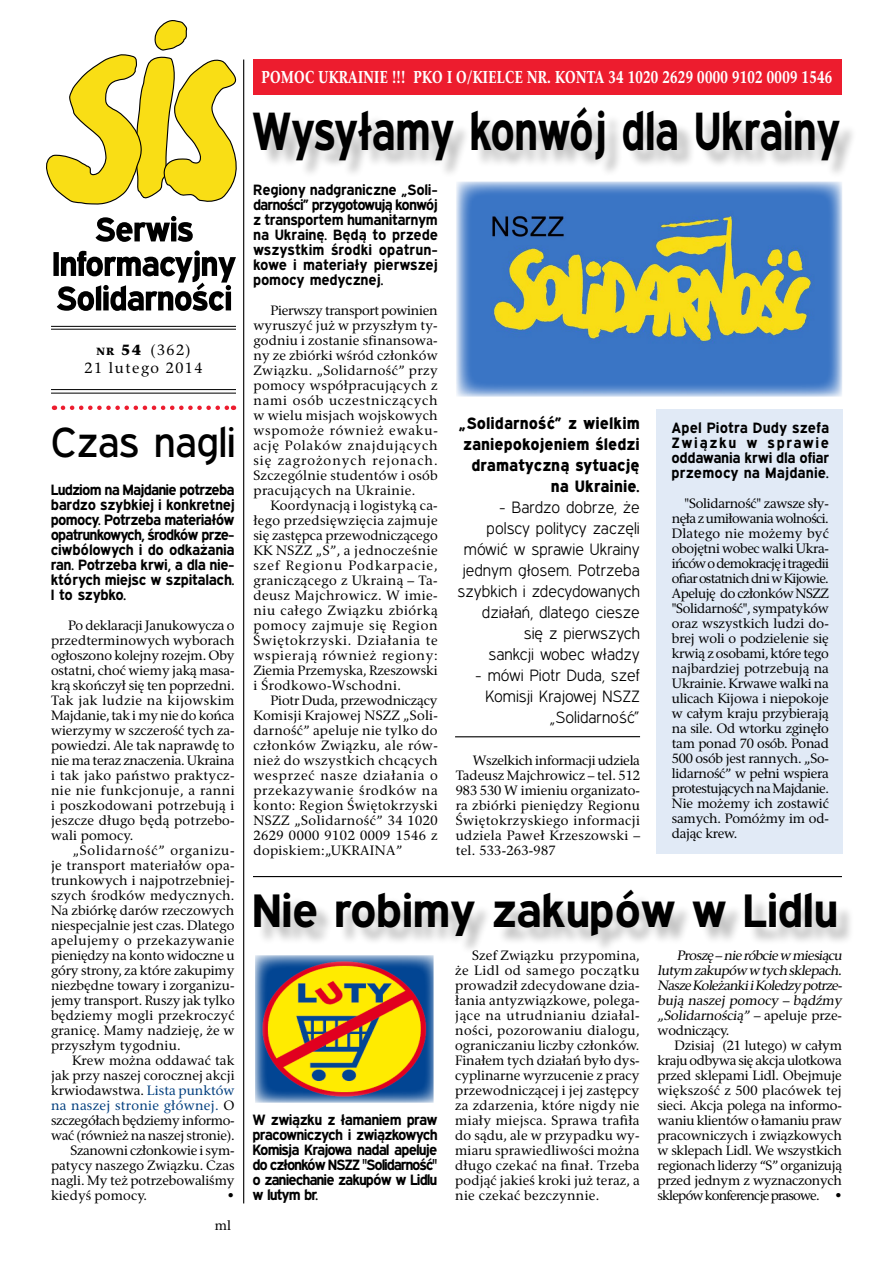
<style>
.page{position:relative;width:893px;height:1263px;background:#fff}
.page>*{position:absolute;margin:0;border:0;box-sizing:border-box;transform-origin:0 0}
.t1{font:700 54px "Expressway Rg";letter-spacing:.02em;color:#000;scale:.83 1}
.t2{font:700 47.1px "Expressway Rg";letter-spacing:.02em;color:#000}
.t3{font:42px "Expressway Rg";letter-spacing:.03em;color:#000}
.t4{font:700 17.25px "Rashel Cnd EFN";letter-spacing:.02em;color:#fff;scale:.87 1}
.t5{font:16.5px/21px "Expressway Lt";letter-spacing:.04em;color:#000;text-align:right}
.t6{font:16.5px/21px "Expressway Xb";letter-spacing:.04em;color:#000;text-align:right}
.t7{font:700 15px/15px "Expressway Rg";letter-spacing:.02em;color:#000;text-align:justify}
.t8{font:15px/18px "Rashel EFN";letter-spacing:.1em;color:#000;text-align:center}
.t9{font:13.5px/15px "Rashel EFN";letter-spacing:.01em;color:#000;text-align:justify}
.t10{font:13.5px/15px "Rashel EFN";letter-spacing:-.02em;color:#000}
.t11{font:13.5px "Rashel EFN";letter-spacing:.02em;color:#003e7e}
.t12{font:13.5px "Rashel EFN";letter-spacing:-.025em;color:#000}
.s1{font-family:"Rashel EFN Black";font-size:10.5px}
.s2{font-family:"Rashel EFN Black"}
.s3{color:#003e7e}
.s4{color:#000}
</style>
<div class="page">
<hr style="left:243px;top:60px;width:1px;height:1143px;background:#000">
<svg style="left:53px;top:250px;width:183px;height:61px"></svg>
<svg style="left:96px;top:216px;width:97px;height:26px"></svg>
<svg style="left:46px;top:20px;width:191px;height:185px"></svg>
<hr style="left:51px;top:329px;width:185px;height:1px;background:#000">
<hr style="left:51px;top:326px;width:185px;height:1px;background:#000">
<hr style="left:51px;top:393px;width:185px;height:1px;background:#000">
<hr style="left:51px;top:389px;width:185px;height:1px;background:#000">
<hr style="left:455px;top:736px;width:185px;height:1px;background:#000">
<hr style="left:253px;top:876px;width:589px;height:1px;background:#000">
<svg style="left:63px;top:405px;width:171px;height:5px"></svg>
<div style="left:253px;top:60px;width:589px;height:35px;background:#ed1c2e"></div>
<div style="left:256px;top:111px;width:602px;height:68px;background:#000;opacity:.25"></div>
<img style="left:255px;top:955px;width:179px;height:148px">
<div style="left:257px;top:893px;width:597px;height:62px;background:#000;opacity:.25"></div>
<img style="left:459px;top:184px;width:380px;height:210px">
<div style="left:656px;top:409px;width:187px;height:445px;background:#e1eaf6"></div>
<p class="t8" style="left:85px;top:341px;width:119px"><span class="s1">nr</span> <span class="s2">54</span> (362)<br>21 lutego 2014</p>
<h3 class="t3" style="left:52px;top:417px;width:185px">Czas nagli</h3>
<p class="t7" style="left:51px;top:481px;width:185px">Ludziom na Majdanie potrzeba bardzo szybkiej i konkretnej pomocy. Potrzeba materiałów opatrunkowych, środków prze&shy;ciwbólowych i do odkażania ran. Potrzeba krwi, a dla nie&shy;których miejsc w szpitalach.<br>I to szybko.</p>
<p class="t9" style="left:51px;top:617px;width:185px;text-indent:17px">Po deklaracji Janukowycza o przedterminowych wyborach ogłoszono kolejny rozejm. Oby ostatni, choć wiemy jaką masa&shy;krą skończył się ten poprzedni.<br>Tak jak ludzie na kijowskim Majdanie, tak i my nie do końca wierzymy w szczerość tych za&shy;powiedzi. Ale tak naprawdę to nie ma teraz znaczenia. Ukraina i tak jako państwo praktycz&shy;nie nie funkcjonuje, a ranni i poszkodowani potrzebują i jeszcze długo będą potrzebo&shy;wali pomocy.</p>
<p class="t9" style="left:51px;top:842px;width:185px;text-indent:22px">„Solidarność” organizu&shy;je transport materiałów opa&shy;trunkowych i najpotrzebniej&shy;szych środków medycznych.<br>Na zbiórkę darów rzeczowych niespecjalnie jest czas. Dlatego apelujemy o przekazywanie pieniędzy na konto widoczne u góry strony, za które zakupimy niezbędne towary i zorganizu&shy;jemy transport. Ruszy jak tylko będziemy mogli przekroczyć granicę. Mamy nadzieję, że w przyszłym tygodniu.</p>
<p class="t9" style="left:72px;top:1052px;width:164px">Krew można oddawać tak</p>
<p class="t9" style="left:51px;top:1067px;width:185px">jak przy naszej corocznej akcji</p>
<p class="t9" style="left:51px;top:1082px;width:185px">krwiodawstwa. <span class="s3">Lista punktów</span></p>
<p class="t11" style="left:51px;top:1096px;width:185px">na naszej stronie głównej. <span class="s4">O</span></p>
<p class="t10" style="left:51px;top:1112px;width:185px">szczegółach będziemy informo-</p>
<p class="t10" style="left:51px;top:1127px;width:185px">wać (również na naszej stronie).</p>
<p class="t12" style="left:70px;top:1141px;width:166px">Szanowni członkowie i sym-</p>
<p class="t9" style="left:51px;top:1157px;width:185px">patycy naszego Związku. Czas</p>
<p class="t9" style="left:51px;top:1172px;width:185px">nagli. My też potrzebowaliśmy</p>
<p class="t9" style="left:51px;top:1187px;width:98px">kiedyś pomocy.</p>
<p class="t9" style="left:227px;top:1187px;width:9px">•</p>
<p class="t9" style="left:215px;top:1217px;width:18px">ml</p>
<p class="t4" style="left:262px;top:66px;width:187px">POMOC UKRAINIE !!! PKO</p>
<p class="t4" style="left:447px;top:66px;width:444px">I O/KIELCE NR. KONTA 34 1020 2629 0000 9102 0009 1546</p>
<h1 class="t1" style="left:253px;top:99px;width:709px">Wysyłamy konwój dla Ukrainy</h1>
<p class="t7" style="left:253px;top:181px;width:186px">Regiony nadgraniczne „Soli&shy;darności” przygotowują konwój z transportem humanitarnym na Ukrainę. Będą to przede wszystkim środki opatrun&shy;kowe i materiały pierwszej pomocy medycznej.</p>
<p class="t9" style="left:253px;top:302px;width:186px;text-indent:17px">Pierwszy transport powinien wyruszyć już w przyszłym ty&shy;godniu i zostanie sfinansowa&shy;ny ze zbiórki wśród członków Związku. „Solidarność” przy pomocy współpracujących z nami osób uczestniczących w wielu misjach wojskowych wspomoże również ewaku&shy;ację Polaków znajdujących się zagrożonych rejonach.<br>Szczególnie studentów i osób pracujących na Ukrainie.</p>
<p class="t9" style="left:253px;top:497px;width:186px;text-indent:17px">Koordynacją i logistyką ca&shy;łego przedsięwzięcia zajmuje się zastępca przewodniczącego KK NSZZ „S”, a jednocześnie szef Regionu Podkarpacie, graniczącego z Ukrainą – Ta&shy;deusz Majchrowicz. W imie&shy;niu całego Związku zbiórką pomocy zajmuje się Region Świętokrzyski. Działania te wspierają również regiony:<br>Ziemia Przemyska, Rzeszowski i Środkowo-Wschodni.</p>
<p class="t9" style="left:253px;top:692px;width:186px;text-indent:17px">Piotr Duda, przewodniczący Komisji Krajowej NSZZ „Soli&shy;darność” apeluje nie tylko do członków Związku, ale rów&shy;nież do wszystkich chcących wesprzeć nasze działania o przekazywanie środków na konto: Region Świętokrzyski NSZZ „Solidarność” 34 1020<br>2629 0000 9102 0009 1546 z dopiskiem:„UKRAINA”</p>
<p class="t6" style="left:458px;top:412px;width:183px">„Solidarność” z wielkim zaniepokojeniem śledzi dramatyczną sytuację na Ukrainie.</p>
<p class="t5" style="left:458px;top:496px;width:183px">- Bardzo dobrze, że polscy politycy zaczęli mówić w sprawie Ukrainy jednym głosem. Potrzeba szybkich i zdecydowanych działań, dlatego ciesze<br>się z pierwszych<br>sankcji wobec władzy</p>
<p class="t5" style="left:476px;top:664px;width:165px">- mówi Piotr Duda, szef<br>Komisji Krajowej NSZZ „Solidarność”</p>
<p class="t9" style="left:456px;top:752px;width:186px;text-indent:17px">Wszelkich informacji udziela Tadeusz Majchrowicz – tel. 512<br>983 530 W imieniu organizato&shy;ra zbiórki pieniędzy Regionu Świętokrzyskiego informacji udziela Paweł Krzeszowski – tel. 533-263-987</p>
<p class="t7" style="left:672px;top:420px;width:159px">Apel Piotra Dudy szefa Związku w sprawie oddawania krwi dla ofiar przemocy na Majdanie.</p>
<p class="t9" style="left:672px;top:496px;width:159px;text-indent:13px">"Solidarność" zawsze sły&shy;nęła z umiłowania wolności.<br>Dlatego nie możemy być obojętni wobec walki Ukra&shy;ińców o demokrację i tragedii ofiar ostatnich dni w Kijowie.<br>Apeluję do członków NSZZ "Solidarność", sympatyków oraz wszystkich ludzi do&shy;brej woli o podzielenie się krwią z osobami, które tego najbardziej potrzebują na Ukrainie. Krwawe walki na ulicach Kijowa i niepokoje w całym kraju przybierają na sile. Od wtorku zginęło tam ponad 70 osób. Ponad 500 osób jest rannych. „So&shy;lidarność” w pełni wspiera protestujących na Majdanie.<br>Nie możemy ich zostawić samych. Pomóżmy im od&shy;dając krew.</p>
<h2 class="t2" style="left:253px;top:882px;width:586px">Nie robimy zakupów w Lidlu</h2>
<p class="t7" style="left:253px;top:1111px;width:186px">W związku z łamaniem praw pracowniczych i związkowych Komisja Krajowa nadal apeluje do członków NSZZ "Solidarność" o zaniechanie zakupów w Lidlu w lutym br.</p>
<p class="t9" style="left:455px;top:947px;width:186px;text-indent:17px">Szef Związku przypomina, że Lidl od samego początku prowadził zdecydowane dzia&shy;łania antyzwiązkowe, polega&shy;jące na utrudnianiu działal&shy;ności, pozorowaniu dialogu, ograniczaniu liczby członków.<br>Finałem tych działań było dys&shy;cyplinarne wyrzucenie z pracy przewodniczącej i jej zastępcy za zdarzenia, które nigdy nie miały miejsca. Sprawa trafiła do sądu, ale w przypadku wy&shy;miaru sprawiedliwości można długo czekać na finał. Trzeba podjąć jakieś kroki już teraz, a nie czekać bezczynnie.</p>
<p class="t10" style="left:658px;top:947px;width:188px;text-indent:19px">Proszę – nie róbcie w miesiącu lutym zakupów w tych sklepach.<br>Nasze KoleżankiiKoledzy potrze&shy;bują naszej pomocy – bądźmy „Solidarnością” – a p e luj e p rz e - wodniczący.</p>
<p class="t9" style="left:658px;top:1037px;width:186px;text-indent:17px">Dzisiaj (21 lutego) w całym kraju odbywa się akcja ulotkowa przed sklepami Lidl. Obejmuje większość z 500 placówek tej sieci. Akcja polega na informo&shy;waniu klientów o łamaniu praw pracowniczych i związkowych w sklepach Lidl. We wszystkich regionach liderzy “S” organizują przed jednym z wyznaczonych sklepów konferencje prasowe. •</p>
</div>
